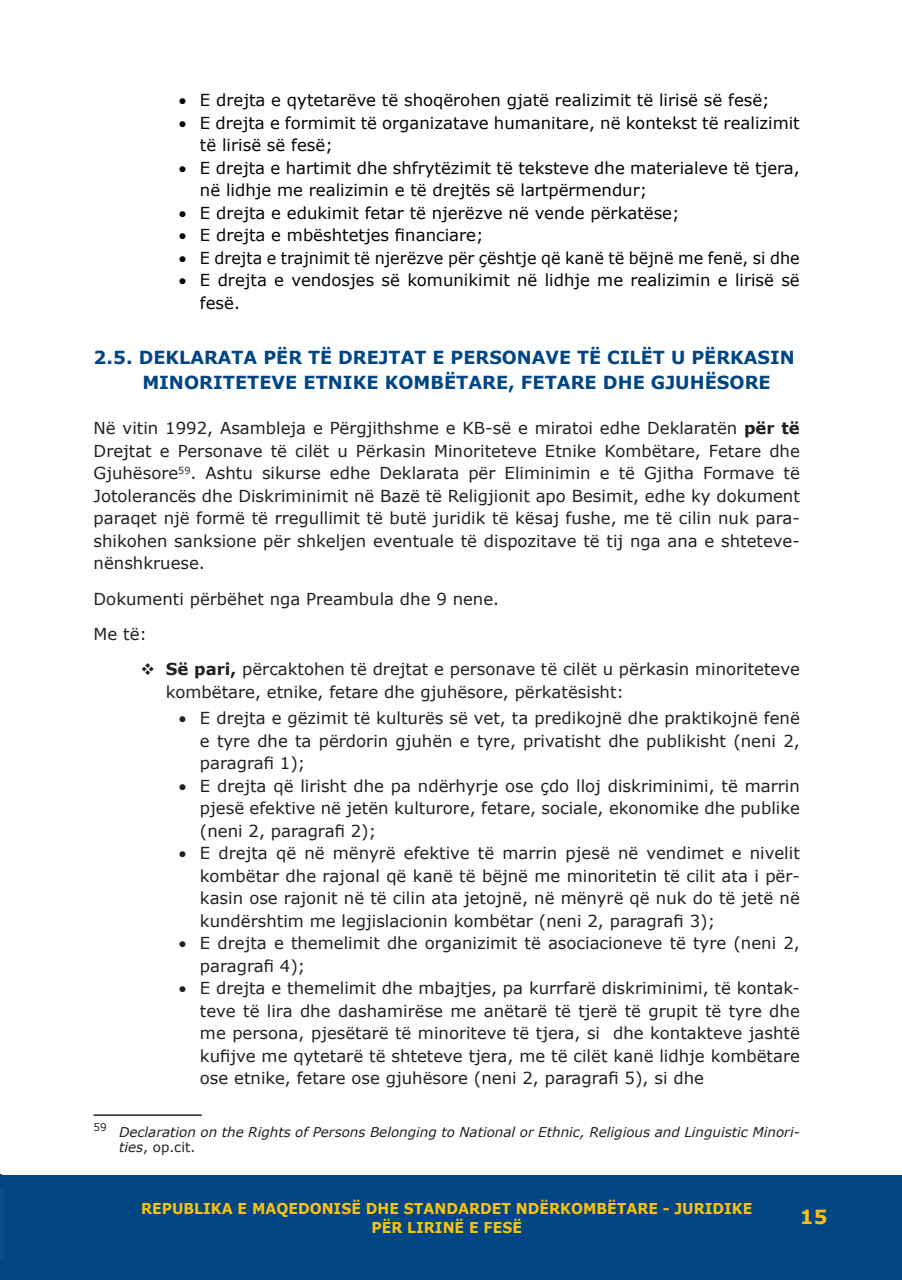
<style>
.page{position:relative;width:902px;height:1280px;background:#fff}
.page>*{position:absolute;margin:0;border:0;box-sizing:border-box;transform-origin:0 0}
.t1{font:700 19.5px "Verdana";color:#fcc011}
.t2{font:700 18px/24.8px "Verdana";color:#004684}
.t3{font:16.5px/22.5px "Verdana";color:#231f20;text-align:justify}
.t4{font:16.5px/22.5px "Verdana";color:#040503}
.t5{font:700 15px/19.5px "Verdana";color:#fcc011;text-align:center;scale:.94 1}
.t6{font:italic 13.5px/15px "Verdana";color:#231f20}
.s1{font-weight:700}
.s2{font-style:normal}
</style>
<div class="page">
<div style="left:1px;top:1175px;width:900px;height:105px;background:#004684"></div>
<hr style="left:0;top:1175px;width:1px;height:105px;background:#004684">
<hr style="left:0;top:1187px;width:3px;height:72px;background:#11457b">
<hr style="left:0;top:1188px;width:3px;height:71px;background:#094d8b">
<hr style="left:94px;top:1114px;width:108px;height:2px;background:#231f20">
<p class="t4" style="left:179px;top:89px;width:592px">• E drejta e qytetarëve të shoqërohen gjatë realizimit të lirisë së fesë;</p>
<p class="t4" style="left:200px;top:111px;width:601px;text-indent:-21px">• E drejta e formimit të organizatave humanitare, në kontekst të realizimit të lirisë së fesë;</p>
<p class="t4" style="left:200px;top:156px;width:601px;text-indent:-21px">• E drejta e hartimit dhe shfrytëzimit të teksteve dhe materialeve të tjera, në lidhje me realizimin e të drejtës së lartpërmendur;</p>
<p class="t4" style="left:179px;top:201px;width:502px">• E drejta e edukimit fetar të njerëzve në vende përkatëse;</p>
<p class="t4" style="left:179px;top:224px;width:306px">• E drejta e mbështetjes financiare;</p>
<p class="t4" style="left:179px;top:246px;width:622px">• E drejta e trajnimit të njerëzve për çështje që kanë të bëjnë me fenë, si dhe</p>
<p class="t4" style="left:200px;top:269px;width:601px;text-indent:-21px">• E drejta e vendosjes së komunikimit në lidhje me realizimin e lirisë së fesë.</p>
<p class="t2" style="left:142px;top:345px;width:653px;text-indent:-49px">2.5. DEKLARATA PËR TË DREJTAT E PERSONAVE TË CILËT U PËRKASIN<br>MINORITETEVE ETNIKE KOMBËTARE, FETARE DHE GJUHËSORE</p>
<p class="t3" style="left:94px;top:417px;width:707px">Në vitin 1992, Asambleja e Përgjithshme e KB-së e miratoi edhe Deklaratën <span class="s1">për të </span>Drejtat e Personave të cilët u Përkasin Minoriteteve Etnike Kombëtare, Fetare dhe Gjuhësore<sup>59</sup>. Ashtu sikurse edhe Deklarata për Eliminimin e të Gjitha Formave të Jotolerancës dhe Diskriminimit në Bazë të Religjionit apo Besimit, edhe ky dokument paraqet një formë të rregullimit të butë juridik të kësaj fushe, me të cilin nuk para&shy;shikohen sanksione për shkeljen eventuale të dispozitave të tij nga ana e shteteve&shy;nënshkruese.</p>
<p class="t3" style="left:94px;top:581px;width:407px;line-height:35.2px">Dokumenti përbëhet nga Preambula dhe 9 nene.<br>Me të:</p>
<p class="t3" style="left:166px;top:658px;width:635px;text-indent:-26px">❖ <span class="s1">Së pari,</span> përcaktohen të drejtat e personave të cilët u përkasin minoriteteve kombëtare, etnike, fetare dhe gjuhësore, përkatësisht:</p>
<p class="t3" style="left:200px;top:707px;width:601px;text-indent:-21px">• E drejta e gëzimit të kulturës së vet, ta predikojnë dhe praktikojnë fenë e tyre dhe ta përdorin gjuhën e tyre, privatisht dhe publikisht (neni 2, paragrafi 1);</p>
<p class="t3" style="left:200px;top:774px;width:601px;text-indent:-21px">• E drejta që lirisht dhe pa ndërhyrje ose çdo lloj diskriminimi, të marrin pjesë efektive në jetën kulturore, fetare, sociale, ekonomike dhe publike (neni 2, paragrafi 2);</p>
<p class="t3" style="left:200px;top:842px;width:601px;text-indent:-21px">• E drejta që në mënyrë efektive të marrin pjesë në vendimet e nivelit kombëtar dhe rajonal që kanë të bëjnë me minoritetin të cilit ata i për&shy;kasin ose rajonit në të cilin ata jetojnë, në mënyrë që nuk do të jetë në kundërshtim me legjislacionin kombëtar (neni 2, paragrafi 3);</p>
<p class="t3" style="left:200px;top:932px;width:601px;text-indent:-21px">• E drejta e themelimit dhe organizimit të asociacioneve të tyre (neni 2, paragrafi 4);</p>
<p class="t3" style="left:200px;top:977px;width:601px;text-indent:-21px">• E drejta e themelimit dhe mbajtjes, pa kurrfarë diskriminimi, të kontak&shy;teve të lira dhe dashamirëse me anëtarë të tjerë të grupit të tyre dhe me persona, pjesëtarë të minoriteve të tjera, si dhe kontakteve jashtë kufijve me qytetarë të shteteve tjera, me të cilët kanë lidhje kombëtare ose etnike, fetare ose gjuhësore (neni 2, paragrafi 5), si dhe</p>
<p class="t6" style="left:119px;top:1125px;width:682px;text-indent:-26px"><sup>59</sup> Declaration on the Rights of Persons Belonging to National or Ethnic, Religious and Linguistic Minori&shy;ties<span class="s2">, op.cit.</span></p>
<p class="t5" style="left:141px;top:1198px;width:652px">REPUBLIKA E MAQEDONISË DHE STANDARDET NDËRKOMBËTARE - JURIDIKE<br>PËR LIRINË E FESË</p>
<p class="t1" style="left:799px;top:1203px;width:29px">15</p>
</div>
